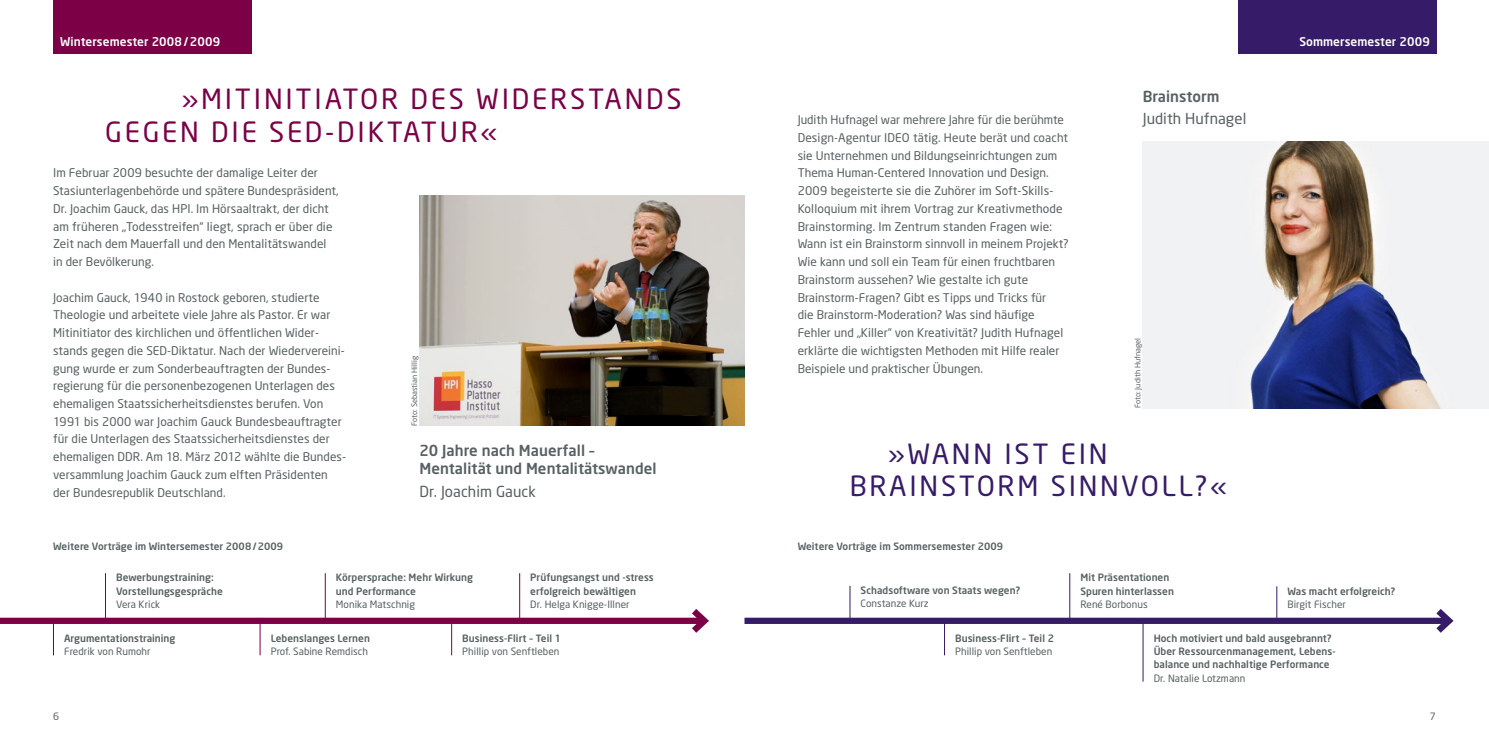
<style>
.page{position:relative;width:1489px;height:745px;background:#fff}
.page>*{position:absolute;margin:0;border:0;box-sizing:border-box;transform-origin:0 0}
.t1{font:27.5px/32.5px "Neo Sans";letter-spacing:.1em;color:#7b0046}
.t2{font:27.5px/32.5px "Neo Sans";letter-spacing:.1em;color:#361b68}
.t3{font:500 15px/18.8px "Neo Sans";letter-spacing:.005em;color:#576062}
.t4{font:15px "Neo Sans";letter-spacing:.005em;color:#576062}
.t5{font:11.88px/17.8px "Neo Sans";letter-spacing:.005em;color:#576062}
.t6{font:500 11.88px "Neo Sans";letter-spacing:.005em;color:#fff}
.t7{font:500 10px/13.1px "Neo Sans";letter-spacing:.005em;color:#576062}
.t8{font:10px "Neo Sans";letter-spacing:.005em;color:#576062}
.t9{font:7.5px "Neo Sans";letter-spacing:.005em;color:#576062}
</style>
<div class="page">
<img style="left:1142px;top:142px;width:346px;height:266px">
<img style="left:419px;top:195px;width:325px;height:230px">
<div style="left:0;top:617px;width:704px;height:6px;background:#7b0046"></div>
<svg style="left:685px;top:609px;width:24px;height:24px"></svg>
<div style="left:744px;top:617px;width:704px;height:6px;background:#361b68"></div>
<svg style="left:1429px;top:609px;width:25px;height:24px"></svg>
<hr style="left:105px;top:572px;width:1px;height:48px;background:#7b0046">
<hr style="left:325px;top:572px;width:1px;height:48px;background:#7b0046">
<hr style="left:519px;top:572px;width:1px;height:48px;background:#7b0046">
<hr style="left:849px;top:585px;width:1px;height:35px;background:#361b68">
<hr style="left:1069px;top:572px;width:1px;height:48px;background:#361b68">
<hr style="left:53px;top:620px;width:1px;height:35px;background:#7b0046">
<hr style="left:260px;top:620px;width:1px;height:35px;background:#7b0046">
<hr style="left:451px;top:620px;width:1px;height:35px;background:#7b0046">
<hr style="left:944px;top:620px;width:1px;height:35px;background:#361b68">
<hr style="left:1142px;top:620px;width:1px;height:61px;background:#361b68">
<hr style="left:1276px;top:586px;width:1px;height:34px;background:#361b68">
<div style="left:53px;top:0;width:199px;height:53px;background:#7b0046"></div>
<div style="left:1238px;top:0;width:198px;height:53px;background:#361b68"></div>
<p class="t6" style="left:60px;top:34px;width:161px">Wintersemester 2008/2009</p>
<p class="t6" style="left:1299px;top:34px;width:132px">Sommersemester 2009</p>
<h1 class="t1" style="left:105px;top:82px;width:578px;text-indent:76px">»MITINITIATOR DES WIDERSTANDS<br>GEGEN DIE SED-DIKTATUR«</h1>
<p class="t5" style="left:53px;top:164px;width:287px">Im Februar 2009 besuchte der damalige Leiter der Stasiunterlagenbehörde und spätere Bundespräsident, Dr. Joachim Gauck, das HPI. Im Hörsaaltrakt, der dicht am früheren „Todesstreifen“ liegt, sprach er über die Zeit nach dem Mauerfall und den Mentalitätswandel in der Bevölkerung.</p>
<p class="t5" style="left:53px;top:288px;width:294px">Joachim Gauck, 1940 in Rostock geboren, studierte Theologie und arbeitete viele Jahre als Pastor. Er war Mitinitiator des kirchlichen und öffentlichen Wider&shy;stands gegen die SED-Diktatur. Nach der Wiedervereini&shy;gung wurde er zum Sonderbeauftragten der Bundes&shy;regierung für die personenbezogenen Unterlagen des ehemaligen Staatssicherheitsdienstes berufen. Von 1991 bis 2000 war Joachim Gauck Bundesbeauftragter für die Unterlagen des Staatssicherheitsdienstes der ehemaligen DDR. Am 18. März 2012 wählte die Bundes&shy;versammlung Joachim Gauck zum elften Präsidenten der Bundesrepublik Deutschland.</p>
<p class="t9" style="left:410px;top:425px;width:71px;rotate:-90deg">Foto: Sebastian Hillig</p>
<p class="t3" style="left:419px;top:440px;width:238px">20 Jahre nach Mauerfall –<br>Mentalität und Mentalitätswandel</p>
<p class="t4" style="left:419px;top:481px;width:118px">Dr. Joachim Gauck</p>
<p class="t5" style="left:797px;top:111px;width:272px">Judith Hufnagel war mehrere Jahre für die berühmte Design-Agentur IDEO tätig. Heute berät und coacht sie Unternehmen und Bildungseinrichtungen zum Thema Human-Centered Innovation und Design.<br>2009 begeisterte sie die Zuhörer im Soft-Skills-Kolloquium mit ihrem Vortrag zur Kreativmethode Brainstorming. Im Zentrum standen Fragen wie:<br>Wann ist ein Brainstorm sinnvoll in meinem Projekt?<br>Wie kann und soll ein Team für einen fruchtbaren Brainstorm aussehen? Wie gestalte ich gute Brainstorm-Fragen? Gibt es Tipps und Tricks für<br>die Brainstorm-Moderation? Was sind häufige Fehler und „Killer“ von Kreativität? Judith Hufnagel erklärte die wichtigsten Methoden mit Hilfe realer Beispiele und praktischer Übungen.</p>
<p class="t3" style="left:1142px;top:86px;width:78px">Brainstorm</p>
<p class="t4" style="left:1142px;top:109px;width:105px">Judith Hufnagel</p>
<p class="t9" style="left:1132px;top:407px;width:72px;rotate:-90deg">Foto: Judith Hufnagel</p>
<h1 class="t2" style="left:849px;top:437px;width:379px;text-indent:38px">»WANN IST EIN<br>BRAINSTORM SINNVOLL?«</h1>
<p class="t7" style="left:53px;top:539px;width:231px">Weitere Vorträge im Wintersemester 2008/2009</p>
<p class="t7" style="left:797px;top:539px;width:207px">Weitere Vorträge im Sommersemester 2009</p>
<p class="t7" style="left:116px;top:570px;width:108px">Bewerbungstraining:<br>Vorstellungsgespräche</p>
<p class="t8" style="left:116px;top:597px;width:46px">Vera Krick</p>
<p class="t7" style="left:530px;top:570px;width:125px">Prüfungsangst und -stress erfolgreich bewältigen</p>
<p class="t8" style="left:530px;top:597px;width:101px">Dr. Helga Knigge-Illner</p>
<p class="t7" style="left:336px;top:570px;width:138px">Körpersprache: Mehr Wirkung und Performance</p>
<p class="t8" style="left:336px;top:597px;width:81px">Monika Matschnig</p>
<p class="t7" style="left:860px;top:583px;width:161px">Schadsoftware von Staats wegen?</p>
<p class="t8" style="left:860px;top:597px;width:70px">Constanze Kurz</p>
<p class="t7" style="left:1080px;top:570px;width:95px">Mit Präsentationen<br>Spuren hinterlassen</p>
<p class="t8" style="left:1080px;top:597px;width:69px">René Borbonus</p>
<p class="t7" style="left:1287px;top:583px;width:109px">Was macht erfolgreich?</p>
<p class="t8" style="left:1287px;top:597px;width:60px">Birgit Fischer</p>
<p class="t7" style="left:64px;top:631px;width:113px">Argumentationstraining</p>
<p class="t8" style="left:64px;top:645px;width:88px">Fredrik von Rumohr</p>
<p class="t7" style="left:271px;top:631px;width:101px">Lebenslanges Lernen</p>
<p class="t8" style="left:271px;top:645px;width:99px">Prof. Sabine Remdisch</p>
<p class="t7" style="left:462px;top:631px;width:100px">Business-Flirt – Teil 1</p>
<p class="t8" style="left:462px;top:645px;width:99px">Phillip von Senftleben</p>
<p class="t7" style="left:955px;top:631px;width:100px">Business-Flirt – Teil 2</p>
<p class="t8" style="left:955px;top:645px;width:99px">Phillip von Senftleben</p>
<p class="t7" style="left:1153px;top:631px;width:183px">Hoch motiviert und bald ausgebrannt?<br>Über Ressourcenmanagement, Lebens&shy;balance und nachhaltige Performance</p>
<p class="t8" style="left:1153px;top:671px;width:93px">Dr. Natalie Lotzmann</p>
<p class="t8" style="left:53px;top:709px;width:8px">6</p>
<p class="t8" style="left:1429px;top:709px;width:8px">7</p>
</div>
